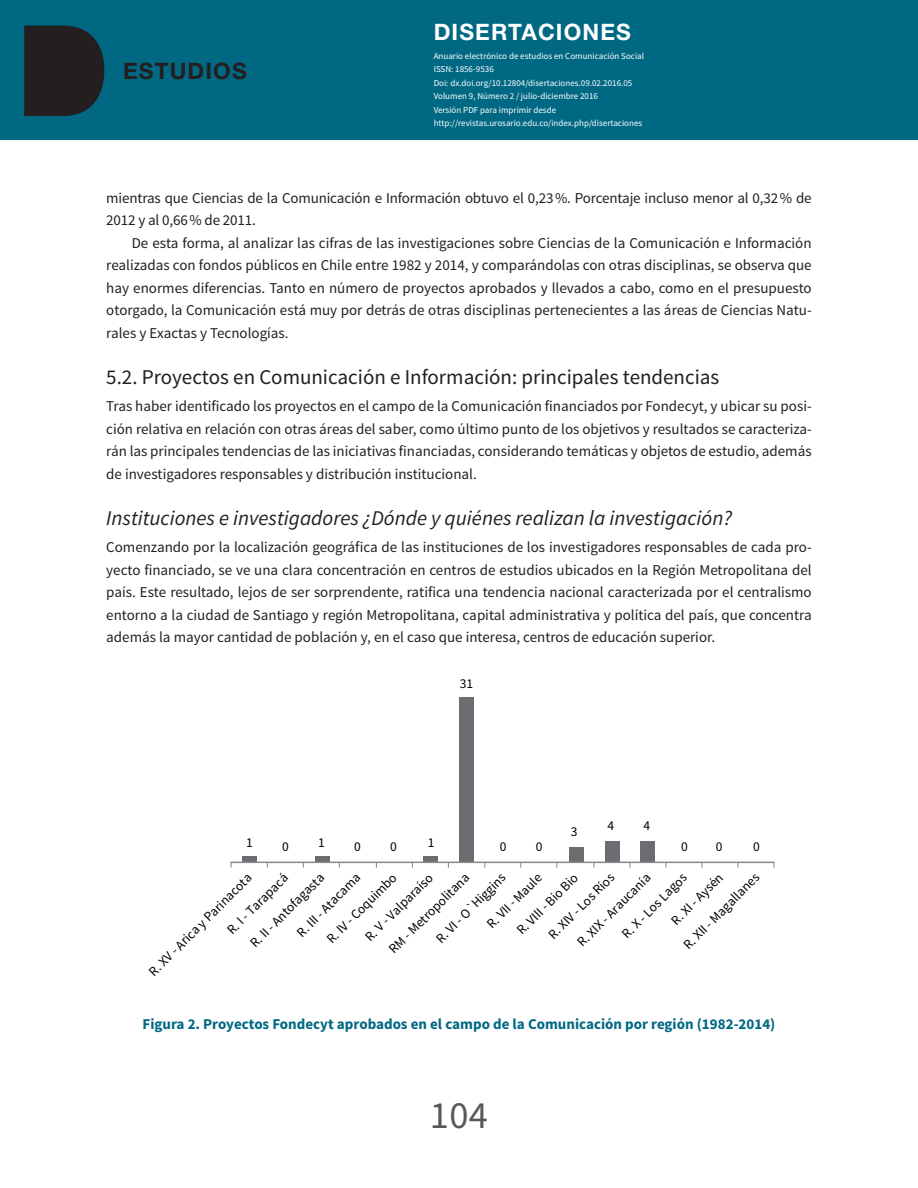
<style>
.page{position:relative;width:918px;height:1188px;background:#fff}
.page>*{position:absolute;margin:0;border:0;box-sizing:border-box;transform-origin:0 0}
.t1{font:38.4px "Source Sans Pro";color:#57585a}
.t2{font:700 22.65px "Helvetica Neue LT Std";letter-spacing:.05em;color:#fff}
.t3{font:700 22.65px "Helvetica Neue LT Std";letter-spacing:.05em;color:#231f20}
.T4{font:italic 21px "Source Sans Pro";color:#231f20}
.T3{font:21px "Source Sans Pro";color:#231f20}
.p1{font:15px/22.5px "Source Sans Pro";color:#231f20;text-align:justify}
.p2{font:15px/22.5px "Source Sans Pro";letter-spacing:-.01em;color:#231f20}
.titulo_figura{font:700 15px "Source Sans Pro";color:#006883}
.t4{font:13.5px "Source Sans Pro";color:#000001}
.t5{font:9px/13.5px "Source Sans Pro";color:#fff}
</style>
<div class="page">
<div style="left:0;top:0;width:918px;height:139px;background:#006883"></div>
<svg style="left:24px;top:26px;width:80px;height:90px;background:#1f2529"></svg>
<div style="left:242px;top:856px;width:14px;height:6px;background:#6c6d70"></div>
<div style="left:315px;top:856px;width:15px;height:6px;background:#6c6d70"></div>
<div style="left:423px;top:856px;width:15px;height:6px;background:#6c6d70"></div>
<div style="left:459px;top:697px;width:15px;height:165px;background:#6c6d70"></div>
<div style="left:569px;top:847px;width:15px;height:15px;background:#6c6d70"></div>
<div style="left:605px;top:841px;width:15px;height:21px;background:#6c6d70"></div>
<div style="left:640px;top:841px;width:15px;height:21px;background:#6c6d70"></div>
<hr style="left:230px;top:862px;width:545px;height:1px;background:#86898b">
<h2 class="t3" style="left:123px;top:57px;width:125px">ESTUDIOS</h2>
<h2 class="t2" style="left:434px;top:18px;width:199px">DISERTACIONES</h2>
<p class="t5" style="left:434px;top:49px;width:212px">Anuario electrónico de estudios en Comunicación Social ISSN: 1856-9536<br>Doi: dx.doi.org/10.12804/disertaciones.09.02.2016.05<br>Volumen 9, Número 2 / julio-diciembre 2016<br>Versión PDF para imprimir desde http://revistas.urosario.edu.co/index.php/disertaciones</p>
<p class="p2" style="left:106px;top:187px;width:707px">mientras que Ciencias de la Comunicación e Información obtuvo el 0,23%. Porcentaje incluso menor al 0,32% de<br>2012 y al 0,66% de 2011.</p>
<p class="p2" style="left:106px;top:232px;width:707px;text-align:justify;text-indent:26px">De esta forma, al analizar las cifras de las investigaciones sobre Ciencias de la Comunicación e Información realizadas con fondos públicos en Chile entre 1982 y 2014, y comparándolas con otras disciplinas, se observa que hay enormes diferencias. Tanto en número de proyectos aprobados y llevados a cabo, como en el presupuesto otorgado, la Comunicación está muy por detrás de otras disciplinas pertenecientes a las áreas de Ciencias Natu&shy;rales y Exactas y Tecnologías.</p>
<p class="T3" style="left:106px;top:364px;width:615px">5.2. Proyectos en Comunicación e Información: principales tendencias</p>
<p class="p1" style="left:106px;top:395px;width:707px">Tras haber identificado los proyectos en el campo de la Comunicación financiados por Fondecyt, y ubicar su posi&shy;ción relativa en relación con otras áreas del saber, como último punto de los objetivos y resultados se caracteriza&shy;rán las principales tendencias de las iniciativas financiadas, considerando temáticas y objetos de estudio, además de investigadores responsables y distribución institucional.</p>
<p class="T4" style="left:106px;top:505px;width:627px">Instituciones e investigadores ¿Dónde y quiénes realizan la investigación?</p>
<p class="p1" style="left:106px;top:536px;width:707px">Comenzando por la localización geográfica de las instituciones de los investigadores responsables de cada pro&shy;yecto financiado, se ve una clara concentración en centros de estudios ubicados en la Región Metropolitana del país. Este resultado, lejos de ser sorprendente, ratifica una tendencia nacional caracterizada por el centralismo entorno a la ciudad de Santiago y región Metropolitana, capital administrativa y política del país, que concentra además la mayor cantidad de población y, en el caso que interesa, centros de educación superior.</p>
<p class="t4" style="left:460px;top:675px;width:15px">31</p>
<p class="t4" style="left:246px;top:834px;width:8px">1</p>
<p class="t4" style="left:571px;top:823px;width:8px">3</p>
<p class="t4" style="left:608px;top:817px;width:8px">4</p>
<p class="t4" style="left:644px;top:817px;width:8px">4</p>
<p class="t4" style="left:318px;top:834px;width:8px">1</p>
<p class="t4" style="left:428px;top:834px;width:8px">1</p>
<p class="t4" style="left:282px;top:839px;width:8px">0</p>
<p class="t4" style="left:354px;top:839px;width:8px">0</p>
<p class="t4" style="left:390px;top:839px;width:8px">0</p>
<p class="t4" style="left:500px;top:839px;width:8px">0</p>
<p class="t4" style="left:536px;top:839px;width:8px">0</p>
<p class="t4" style="left:681px;top:839px;width:8px">0</p>
<p class="t4" style="left:716px;top:839px;width:8px">0</p>
<p class="t4" style="left:753px;top:839px;width:8px">0</p>
<p class="t4" style="left:223px;top:926px;width:82px;rotate:-45deg">R. I - Tarapacá</p>
<p class="t4" style="left:432px;top:935px;width:94px;rotate:-45deg">R. VI - O `Higgins</p>
<p class="t4" style="left:545px;top:931px;width:89px;rotate:-45deg">R. XIV - Los Ríos</p>
<p class="t4" style="left:618px;top:930px;width:87px;rotate:-45deg">R. X - Los Lagos</p>
<p class="t4" style="left:680px;top:941px;width:103px;rotate:-45deg">R. XII - Magallanes</p>
<p class="t4" style="left:483px;top:920px;width:73px;rotate:-45deg">R. VII - Maule</p>
<p class="t4" style="left:323px;top:935px;width:94px;rotate:-45deg">R. IV - Coquimbo</p>
<p class="t4" style="left:361px;top:933px;width:91px;rotate:-45deg">R. V - Valparaíso</p>
<p class="t4" style="left:513px;top:926px;width:82px;rotate:-45deg">R. VIII - Bio Bio</p>
<p class="t4" style="left:145px;top:968px;width:141px;rotate:-45deg">R. XV - Arica y Parinacota</p>
<p class="t4" style="left:293px;top:929px;width:85px;rotate:-45deg">R. III - Atacama</p>
<p class="t4" style="left:246px;top:939px;width:100px;rotate:-45deg">R. II - Antofagasta</p>
<p class="t4" style="left:385px;top:945px;width:109px;rotate:-45deg">RM - Metropolitana</p>
<p class="t4" style="left:573px;top:938px;width:99px;rotate:-45deg">R. XIX - Araucanía</p>
<p class="t4" style="left:668px;top:917px;width:69px;rotate:-45deg">R. XI - Aysén</p>
<p class="titulo_figura" style="left:143px;top:1015px;width:634px">Figura 2. Proyectos Fondecyt aprobados en el campo de la Comunicación por región (1982-2014)</p>
<h1 class="t1" style="left:430px;top:1092px;width:60px">104</h1>
</div>
